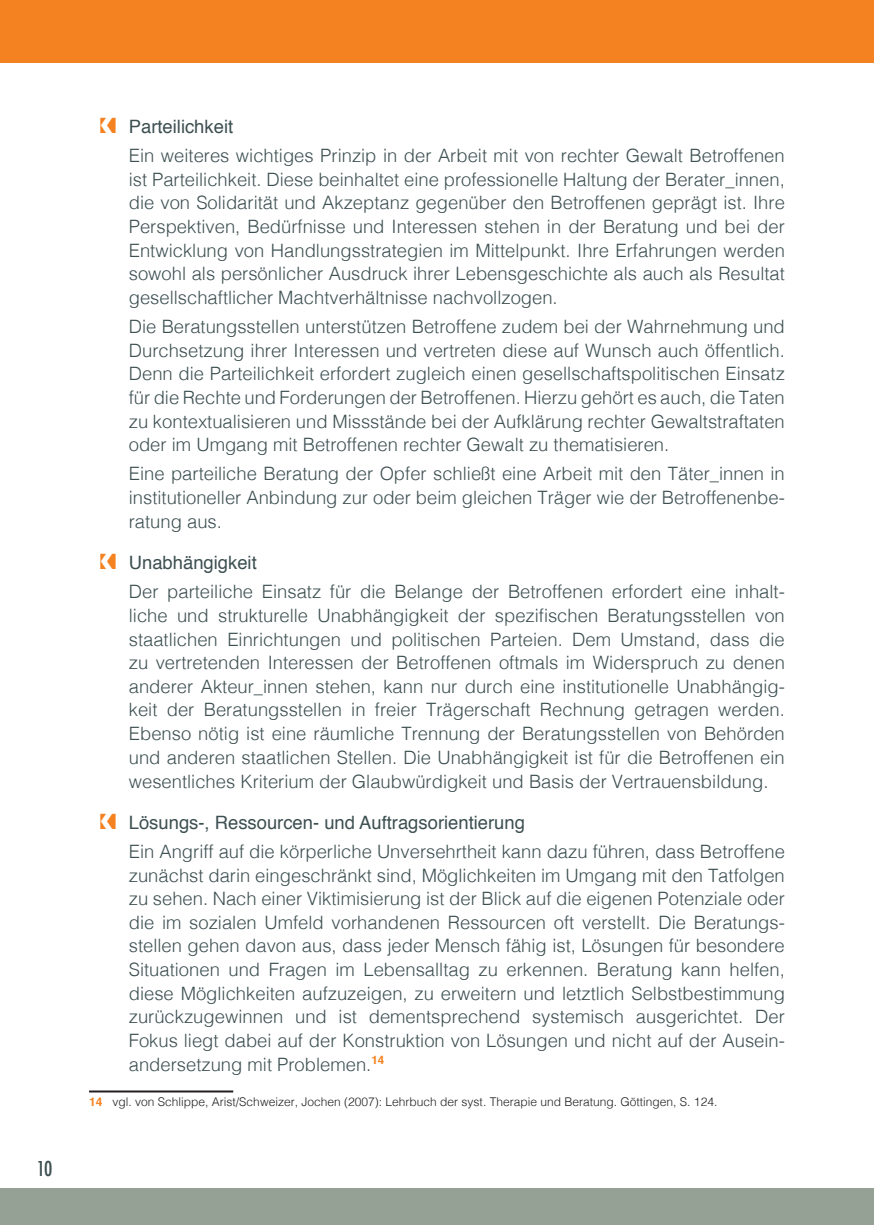
<style>
.page{position:relative;width:874px;height:1225px;background:#fff}
.page>*{position:absolute;margin:0;border:0;box-sizing:border-box;transform-origin:0 0}
.t1{font:500 condensed 20px "Futura";color:#3d4f51}
.Aufzählung_ohne_dödd{font:300 18.4px/23.6px "Helvetica";color:#3d4f51;text-align:justify}
.t2{font:18.4px "Helvetica";color:#3d4f51}
.Fußnote{font:300 12px "Helvetica";color:#231f20}
.s1{font-family:"Mailart Rubberstamp";font-size:20px;color:#f58220}
.s2{font-weight:700;color:#f58220}
</style>
<div class="page">
<div style="left:0;top:0;width:873px;height:62px;background:#f58220"></div>
<div style="left:0;top:1188px;width:873px;height:37px;background:#96a196"></div>
<hr style="left:89px;top:1090px;width:144px;height:2px;background:#231f20">
<p class="t1" style="left:37px;top:1156px;width:17px">10</p>
<p class="t2" style="left:100px;top:112px;width:134px"><span class="s1">Ă</span> Parteilichkeit</p>
<p class="Aufzählung_ohne_dödd" style="left:129px;top:142px;width:657px">Ein weiteres wichtiges Prinzip in der Arbeit mit von rechter Gewalt Betroffenen ist Parteilichkeit. Diese beinhaltet eine professionelle Haltung der Berater_innen, die von Solidarität und Akzeptanz gegenüber den Betroffenen geprägt ist. Ihre Perspektiven, Bedürfnisse und Interessen stehen in der Beratung und bei der Entwicklung von Handlungsstrategien im Mittelpunkt. Ihre Erfahrungen werden sowohl als persönlicher Ausdruck ihrer Lebensgeschichte als auch als Resultat gesellschaftlicher Machtverhältnisse nachvollzogen.</p>
<p class="Aufzählung_ohne_dödd" style="left:129px;top:313px;width:657px">Die Beratungsstellen unterstützen Betroffene zudem bei der Wahrnehmung und Durchsetzung ihrer Interessen und vertreten diese auf Wunsch auch öffentlich.<br>Denn die Parteilichkeit erfordert zugleich einen gesellschaftspolitischen Einsatz für die Rechte und Forderungen der Betroffenen. Hierzu gehört es auch, die Taten zu kontextualisieren und Missstände bei der Aufklärung rechter Gewaltstraftaten oder im Umgang mit Betroffenen rechter Gewalt zu thematisieren.</p>
<p class="Aufzählung_ohne_dödd" style="left:129px;top:461px;width:657px">Eine parteiliche Beratung der Opfer schließt eine Arbeit mit den Täter_innen in institutioneller Anbindung zur oder beim gleichen Träger wie der Betroffenenbe&shy;ratung aus.</p>
<p class="t2" style="left:100px;top:548px;width:158px"><span class="s1">Ă</span> Unabhängigkeit</p>
<p class="Aufzählung_ohne_dödd" style="left:129px;top:579px;width:657px">Der parteiliche Einsatz für die Belange der Betroffenen erfordert eine inhalt&shy;liche und strukturelle Unabhängigkeit der spezifischen Beratungsstellen von staatlichen Einrichtungen und politischen Parteien. Dem Umstand, dass die zu vertretenden Interessen der Betroffenen oftmals im Widerspruch zu denen anderer Akteur_innen stehen, kann nur durch eine institutionelle Unabhängig&shy;keit der Beratungsstellen in freier Trägerschaft Rechnung getragen werden.<br>Ebenso nötig ist eine räumliche Trennung der Beratungsstellen von Behörden und anderen staatlichen Stellen. Die Unabhängigkeit ist für die Betroffenen ein wesentliches Kriterium der Glaubwürdigkeit und Basis der Vertrauensbildung.</p>
<p class="t2" style="left:100px;top:808px;width:426px"><span class="s1">Ă</span> Lösungs-, Ressourcen- und Auftragsorientierung</p>
<p class="Aufzählung_ohne_dödd" style="left:129px;top:838px;width:657px">Ein Angriff auf die körperliche Unversehrtheit kann dazu führen, dass Betroffene zunächst darin eingeschränkt sind, Möglichkeiten im Umgang mit den Tatfolgen zu sehen. Nach einer Viktimisierung ist der Blick auf die eigenen Potenziale oder die im sozialen Umfeld vorhandenen Ressourcen oft verstellt. Die Beratungs&shy;stellen gehen davon aus, dass jeder Mensch fähig ist, Lösungen für besondere Situationen und Fragen im Lebensalltag zu erkennen. Beratung kann helfen, diese Möglichkeiten aufzuzeigen, zu erweitern und letztlich Selbstbestimmung zurückzugewinnen und ist dementsprechend systemisch ausgerichtet. Der Fokus liegt dabei auf der Konstruktion von Lösungen und nicht auf der Ausein&shy;andersetzung mit Problemen.<sup>14</sup></p>
<p class="Fußnote" style="left:89px;top:1091px;width:629px"><span class="s2">14</span> vgl. von Schlippe, Arist/Schweizer, Jochen (2007): Lehrbuch der syst. Therapie und Beratung. Göttingen, S. 124.</p>
</div>
